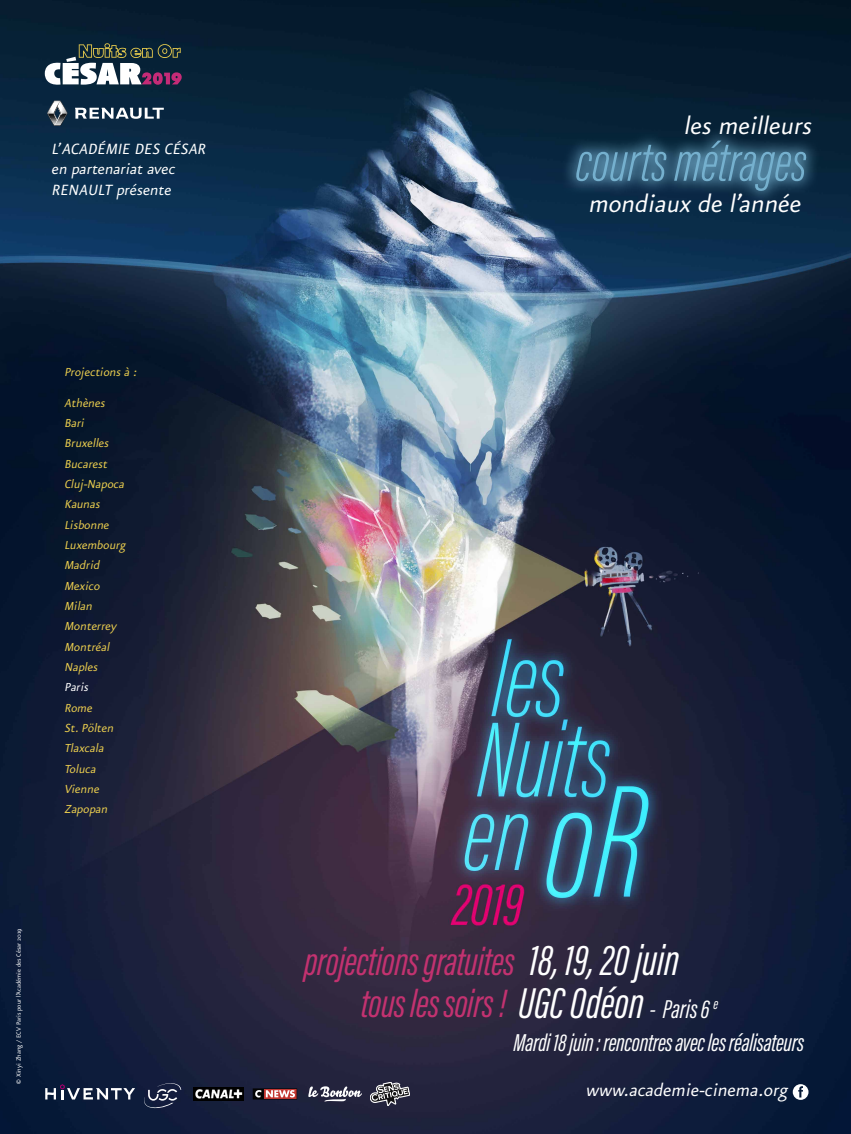
<style>
.page{position:relative;width:851px;height:1134px;background:#fff}
.page>*{position:absolute;margin:0;border:0;box-sizing:border-box;transform-origin:0 0}
.t1{font:italic 300 56.6px "Acumin Pro Extra Cond";color:#75b0ce}
.t2{font:italic 40.5px/42.5px "Acumin Pro Extra Cond";letter-spacing:-.01em;color:#c33270}
.t3{font:italic 28.85px "Eureka Sans";color:#fff}
.t4{font:italic 25.15px "Acumin Pro Extra Cond";letter-spacing:-.01em;color:#fff}
.t5{font:italic 20.75px "Eureka Sans";color:#fff}
.t6{font:italic 17.75px/20.8px "Eureka Sans";color:#fff}
.t7{font:italic 13.95px/20.4px "Eureka Sans";color:#ebce4e}
.t8{font:italic 13.95px "Eureka Sans";color:#fff}
.t9{font:7.4px "Eureka Sans";color:#fff}
.s1{font-size:44.45px;color:#fff}
.s2{font-size:26.65px;color:#fff}
</style>
<div class="page">
<img style="left:0;top:0;width:850px;height:1134px">
<svg style="left:75px;top:108px;width:89px;height:11px"></svg>
<svg style="left:47px;top:101px;width:20px;height:25px"></svg>
<svg style="left:45px;top:43px;width:137px;height:42px"></svg>
<svg style="left:792px;top:1084px;width:16px;height:16px"></svg>
<svg style="left:561px;top:126px;width:259px;height:79px;background:#21455f"></svg>
<svg style="left:45px;top:1084px;width:90px;height:15px"></svg>
<svg style="left:308px;top:1086px;width:54px;height:15px"></svg>
<svg style="left:253px;top:1088px;width:44px;height:11px"></svg>
<svg style="left:370px;top:1082px;width:39px;height:24px"></svg>
<img style="left:193px;top:1088px;width:50px;height:12px">
<svg style="left:144px;top:1082px;width:37px;height:28px"></svg>
<p class="t6" style="left:51px;top:139px;width:159px">L’ACADÉMIE DES CÉSAR en partenariat avec<br>RENAULT présente</p>
<p class="t7" style="left:64px;top:357px;width:76px;line-height:30.6px">Projections à :<br>Athènes</p>
<p class="t7" style="left:64px;top:413px;width:64px">Bari<br>Bruxelles<br>Bucarest<br>Cluj-Napoca<br>Kaunas<br>Lisbonne<br>Luxembourg<br>Madrid<br>Mexico<br>Milan<br>Monterrey<br>Montréal<br>Naples</p>
<p class="t8" style="left:64px;top:681px;width:28px">Paris</p>
<p class="t7" style="left:64px;top:698px;width:53px">Rome<br>St.Pölten<br>Tlaxcala<br>Toluca<br>Vienne<br>Zapopan</p>
<p class="t9" style="left:15px;top:1083px;width:157px;rotate:-90deg">© Xinyi Zhang / ECV Paris pour l’Académie des César 2019</p>
<h3 class="t3" style="left:683px;top:113px;width:134px">les meilleurs</h3>
<h1 class="t1" style="left:575px;top:128px;width:232px">courts métrages</h1>
<h3 class="t3" style="left:588px;top:190px;width:219px">mondiaux de l’année</h3>
<h2 class="t2" style="left:361px;top:940px;width:358px;text-indent:-57px">projections gratuites <span class="s1">18, 19, 20 juin </span>tous les soirs ! <span class="s1">UGC Odéon</span> <span class="s2">- Paris 6</span> <sup>e</sup></h2>
<h3 class="t4" style="left:513px;top:1027px;width:292px">Mardi 18 juin : rencontres avec les réalisateurs</h3>
<h3 class="t5" style="left:585px;top:1080px;width:204px">www.academie-cinema.org</h3>
</div>
